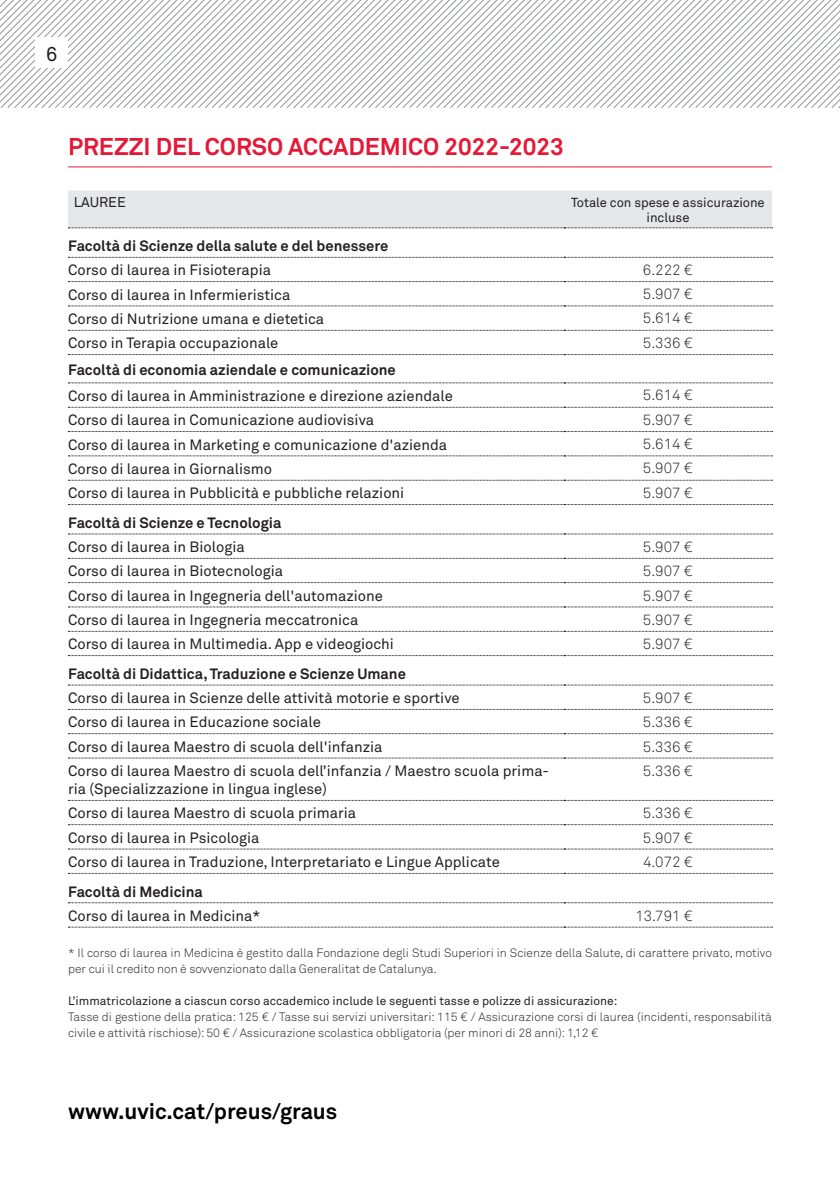
<style>
.page{position:relative;width:840px;height:1191px;background:#fff}
.page>*{position:absolute;margin:0;border:0;box-sizing:border-box;transform-origin:0 0}
.t1{font:700 24px "Akkurat";color:#e51836}
.t2{font:700 22px "Akkurat";color:#000}
.t3{font:20px "Akkurat";color:#231f20}
.t4{font:14.8px/18px "Akkurat";color:#231f20}
.t5{font:700 14.8px "Akkurat";color:#231f20}
.t6{font:300 14.8px "Akkurat";color:#231f20}
.t7{font:14px "Akkurat";letter-spacing:-.005em;color:#231f20}
.t8{font:13px/15.6px "Akkurat";letter-spacing:-.005em;color:#231f20;text-align:center}
.t9{font:300 12px/16px "Akkurat";color:#231f20}
.t10{font:12px "Akkurat";color:#231f20}
</style>
<div class="page">
<svg style="left:0;top:0;width:839px;height:108px"></svg>
<div style="left:35px;top:37px;width:33px;height:31px;background:#fff"></div>
<hr style="left:68px;top:167px;width:703px;height:1px;background:#e51836">
<div style="left:68px;top:190px;width:704px;height:38px;background:#e6e7e9"></div>
<svg style="left:68px;top:257px;width:704px;height:1px"></svg>
<svg style="left:68px;top:281px;width:704px;height:1px"></svg>
<svg style="left:68px;top:305px;width:704px;height:1px"></svg>
<svg style="left:68px;top:330px;width:704px;height:1px"></svg>
<svg style="left:68px;top:354px;width:704px;height:1px"></svg>
<svg style="left:68px;top:382px;width:704px;height:1px"></svg>
<svg style="left:68px;top:407px;width:704px;height:1px"></svg>
<svg style="left:68px;top:431px;width:704px;height:1px"></svg>
<svg style="left:68px;top:455px;width:704px;height:1px"></svg>
<svg style="left:68px;top:480px;width:704px;height:1px"></svg>
<svg style="left:68px;top:504px;width:704px;height:1px"></svg>
<svg style="left:68px;top:533px;width:704px;height:1px"></svg>
<svg style="left:68px;top:558px;width:704px;height:1px"></svg>
<svg style="left:68px;top:582px;width:704px;height:1px"></svg>
<svg style="left:68px;top:606px;width:704px;height:1px"></svg>
<svg style="left:68px;top:631px;width:704px;height:1px"></svg>
<svg style="left:68px;top:655px;width:704px;height:1px"></svg>
<svg style="left:68px;top:684px;width:704px;height:1px"></svg>
<svg style="left:68px;top:709px;width:704px;height:1px"></svg>
<svg style="left:68px;top:733px;width:704px;height:1px"></svg>
<svg style="left:68px;top:757px;width:704px;height:1px"></svg>
<svg style="left:68px;top:800px;width:704px;height:1px"></svg>
<svg style="left:68px;top:824px;width:704px;height:1px"></svg>
<svg style="left:68px;top:848px;width:704px;height:1px"></svg>
<svg style="left:68px;top:902px;width:704px;height:1px"></svg>
<svg style="left:68px;top:926px;width:704px;height:1px"></svg>
<svg style="left:68px;top:873px;width:704px;height:1px"></svg>
<h3 class="t3" style="left:46px;top:41px;width:13px">6</h3>
<p class="t1" style="left:68px;top:132px;width:497px">PREZZI DEL CORSO ACCADEMICO 2022-2023</p>
<p class="t7" style="left:74px;top:194px;width:53px">LAUREE</p>
<p class="t8" style="left:571px;top:194px;width:195px">Totale con spese e assicurazione incluse</p>
<p class="t5" style="left:68px;top:236px;width:321px">Facoltà di Scienze della salute e del benessere</p>
<p class="t4" style="left:68px;top:261px;width:204px">Corso di laurea in Fisioterapia</p>
<p class="t6" style="left:642px;top:260px;width:51px">6.222 €</p>
<p class="t4" style="left:68px;top:285px;width:224px">Corso di laurea in Infermieristica</p>
<p class="t6" style="left:642px;top:285px;width:51px">5.907 €</p>
<p class="t4" style="left:68px;top:309px;width:257px">Corso di Nutrizione umana e dietetica</p>
<p class="t6" style="left:642px;top:309px;width:51px">5.614 €</p>
<p class="t4" style="left:68px;top:334px;width:212px">Corso in Terapia occupazionale</p>
<p class="t6" style="left:642px;top:333px;width:51px">5.336 €</p>
<p class="t5" style="left:68px;top:360px;width:329px">Facoltà di economia aziendale e comunicazione</p>
<p class="t4" style="left:68px;top:386px;width:386px">Corso di laurea in Amministrazione e direzione aziendale</p>
<p class="t6" style="left:642px;top:386px;width:51px">5.614 €</p>
<p class="t4" style="left:68px;top:411px;width:307px">Corso di laurea in Comunicazione audiovisiva</p>
<p class="t6" style="left:642px;top:410px;width:51px">5.907 €</p>
<p class="t4" style="left:68px;top:435px;width:380px">Corso di laurea in Marketing e comunicazione d'azienda</p>
<p class="t6" style="left:642px;top:434px;width:51px">5.614 €</p>
<p class="t4" style="left:68px;top:459px;width:205px">Corso di laurea in Giornalismo</p>
<p class="t6" style="left:642px;top:459px;width:51px">5.907 €</p>
<p class="t4" style="left:68px;top:484px;width:337px">Corso di laurea in Pubblicità e pubbliche relazioni</p>
<p class="t6" style="left:642px;top:483px;width:51px">5.907 €</p>
<p class="t5" style="left:68px;top:513px;width:215px">Facoltà di Scienze e Tecnologia</p>
<p class="t4" style="left:68px;top:537px;width:178px">Corso di laurea in Biologia</p>
<p class="t6" style="left:642px;top:537px;width:51px">5.907 €</p>
<p class="t4" style="left:68px;top:562px;width:216px">Corso di laurea in Biotecnologia</p>
<p class="t6" style="left:642px;top:562px;width:51px">5.907 €</p>
<p class="t4" style="left:68px;top:586px;width:316px">Corso di laurea in Ingegneria dell'automazione</p>
<p class="t6" style="left:642px;top:586px;width:51px">5.907 €</p>
<p class="t4" style="left:68px;top:610px;width:291px">Corso di laurea in Ingegneria meccatronica</p>
<p class="t6" style="left:642px;top:610px;width:51px">5.907 €</p>
<p class="t4" style="left:68px;top:635px;width:327px">Corso di laurea in Multimedia. App e videogiochi</p>
<p class="t6" style="left:642px;top:635px;width:51px">5.907 €</p>
<p class="t5" style="left:68px;top:664px;width:339px">Facoltà di Didattica, Traduzione e Scienze Umane</p>
<p class="t4" style="left:68px;top:688px;width:393px">Corso di laurea in Scienze delle attività motorie e sportive</p>
<p class="t6" style="left:642px;top:688px;width:51px">5.907 €</p>
<p class="t4" style="left:68px;top:713px;width:254px">Corso di laurea in Educazione sociale</p>
<p class="t6" style="left:642px;top:713px;width:51px">5.336 €</p>
<p class="t4" style="left:68px;top:737px;width:316px">Corso di laurea Maestro di scuola dell'infanzia</p>
<p class="t6" style="left:642px;top:737px;width:51px">5.336 €</p>
<p class="t4" style="left:68px;top:761px;width:482px">Corso di laurea Maestro di scuola dell’infanzia / Maestro scuola prima&shy;ria (Specializzazione in lingua inglese)</p>
<p class="t6" style="left:642px;top:761px;width:51px">5.336 €</p>
<p class="t4" style="left:68px;top:804px;width:289px">Corso di laurea Maestro di scuola primaria</p>
<p class="t6" style="left:642px;top:804px;width:51px">5.336 €</p>
<p class="t4" style="left:68px;top:828px;width:193px">Corso di laurea in Psicologia</p>
<p class="t6" style="left:642px;top:828px;width:51px">5.907 €</p>
<p class="t4" style="left:68px;top:852px;width:433px">Corso di laurea in Traduzione, Interpretariato e Lingue Applicate</p>
<p class="t6" style="left:643px;top:852px;width:51px">4.072 €</p>
<p class="t5" style="left:68px;top:882px;width:136px">Facoltà di Medicina</p>
<p class="t4" style="left:68px;top:906px;width:194px">Corso di laurea in Medicina*</p>
<p class="t6" style="left:635px;top:906px;width:59px">13.791 €</p>
<p class="t9" style="left:68px;top:944px;width:705px">* Il corso di laurea in Medicina è gestito dalla Fondazione degli Studi Superiori in Scienze della Salute, di carattere privato, motivo per cui il credito non è sovvenzionato dalla Generalitat de Catalunya.</p>
<p class="t10" style="left:68px;top:992px;width:550px">L’immatricolazione a ciascun corso accademico include le seguenti tasse e polizze di assicurazione:</p>
<p class="t9" style="left:68px;top:1008px;width:705px">Tasse di gestione della pratica: 125 € / Tasse sui servizi universitari: 115 € / Assicurazione corsi di laurea (incidenti, responsabilità civile e attività rischiose): 50 € / Assicurazione scolastica obbligatoria (per minori di 28 anni): 1,12 €</p>
<p class="t2" style="left:68px;top:1097px;width:271px">www.uvic.cat/preus/graus</p>
</div>
